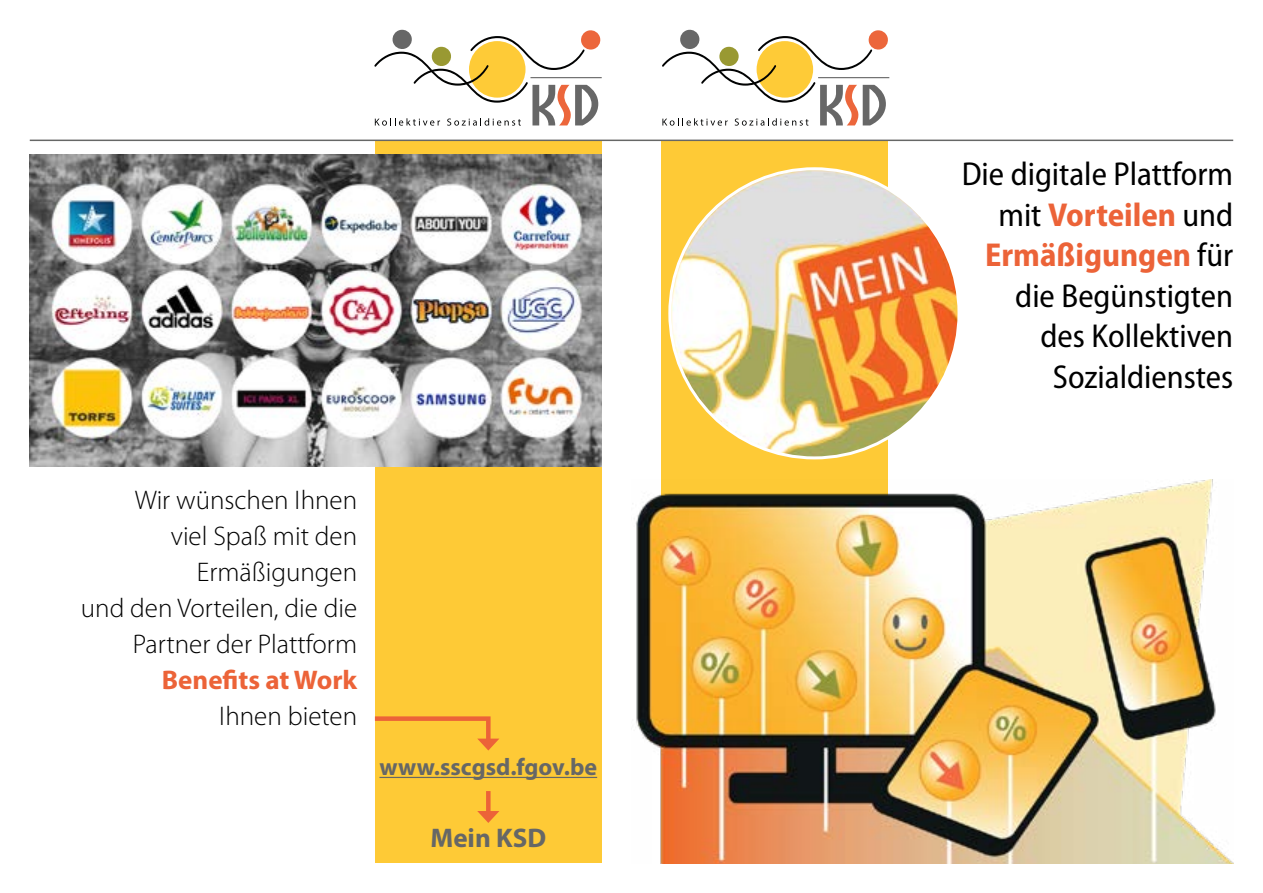
<style>
.page{position:relative;width:1263px;height:893px;background:#fff}
.page>*{position:absolute;margin:0;border:0;box-sizing:border-box;transform-origin:0 0}
.t1{font:semi-condensed 33.3px/40.5px "Myriad Pro";color:#000;text-align:right}
.t2{font:300 27px/36px "Myriad Pro";color:#000;text-align:right}
.t3{font:700 27px "Myriad Pro";color:#ec6338}
.t4{font:700 27px "Myriad Pro";color:#666766}
.t5{font:700 24px "Myriad Pro";color:#666766}
.s1{font-weight:700;color:#ec6338}
</style>
<div class="page">
<div style="left:661px;top:140px;width:227px;height:723px;background:#feca36"></div>
<div style="left:375px;top:140px;width:227px;height:723px;background:#feca36"></div>
<img style="left:636px;top:479px;width:597px;height:384px">
<img style="left:670px;top:169px;width:289px;height:289px;border-radius:145px">
<hr style="left:379px;top:777px;width:218px;height:1px;background:#666766">
<hr style="left:661px;top:130px;width:228px;height:1px;background:#676767">
<svg style="left:662px;top:30px;width:227px;height:96px"></svg>
<hr style="left:530px;top:77px;width:72px;height:1px;background:#676767">
<hr style="left:374px;top:130px;width:228px;height:1px;background:#676767">
<svg style="left:374px;top:30px;width:227px;height:96px"></svg>
<hr style="left:30px;top:140px;width:1203px;height:1px;background:#666766">
<img style="left:30px;top:154px;width:572px;height:313px">
<svg style="left:374px;top:716px;width:125px;height:34px"></svg>
<div style="left:486px;top:791px;width:5px;height:24px;background:#ec6338"></div>
<svg style="left:477px;top:811px;width:22px;height:12px"></svg>
<p class="t2" style="left:81px;top:483px;width:278px">Wir wünschen Ihnen<br>viel Spaß mit den<br>Ermäßigungen<br>und den Vorteilen, die die<br>Partner der Plattform</p>
<p class="t3" style="left:162px;top:662px;width:197px">Benefits at Work</p>
<p class="t2" style="left:219px;top:699px;width:139px">Ihnen bieten</p>
<p class="t5" style="left:379px;top:751px;width:219px">www.sscgsd.fgov.be</p>
<p class="t4" style="left:430px;top:820px;width:117px">Mein KSD</p>
<p class="t1" style="left:962px;top:155px;width:273px">Die digitale Plattform mit <span class="s1">Vorteilen</span> und<br><span class="s1">Ermäßigungen</span> für die Begünstigten<br>des Kollektiven<br>Sozialdienstes</p>
</div>
